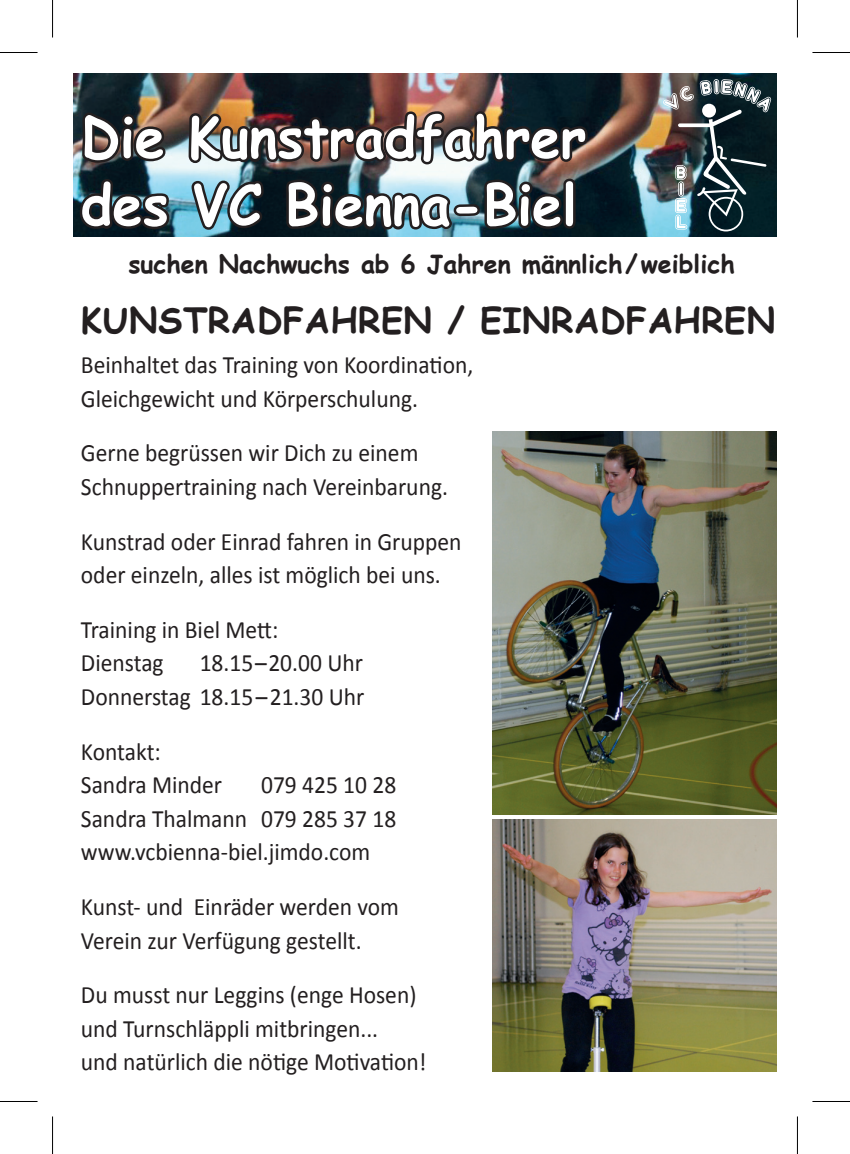
<style>
.page{position:relative;width:850px;height:1154px;background:#fff}
.page>*{position:absolute;margin:0;border:0;box-sizing:border-box;transform-origin:0 0}
.t1{font:700 56px "Comic Sans MS";color:#fff;scale:.96 1}
.t2{font:700 35px "Comic Sans MS";letter-spacing:.015em;color:#231f20}
.t3{font:25px/33.5px "Calibri";color:#231f20;scale:.94 1}
.t4{font:700 25px "Comic Sans MS";color:#231f20}
</style>
<div class="page">
<img style="left:74px;top:74px;width:701px;height:163px">
<img style="left:662px;top:79px;width:109px;height:152px">
<img style="left:78px;top:109px;width:90px;height:57px">
<img style="left:76px;top:175px;width:96px;height:58px">
<img style="left:185px;top:107px;width:405px;height:130px">
<img style="left:492px;top:819px;width:283px;height:252px">
<img style="left:492px;top:432px;width:283px;height:382px">
<hr style="left:0;top:52px;width:38px;height:1px;background:#000">
<hr style="left:812px;top:52px;width:37px;height:1px;background:#000">
<hr style="left:0;top:1101px;width:38px;height:1px;background:#000">
<hr style="left:812px;top:1101px;width:37px;height:1px;background:#000">
<hr style="left:52px;top:0;width:1px;height:38px;background:#000">
<hr style="left:52px;top:1116px;width:1px;height:38px;background:#000">
<hr style="left:796px;top:0;width:1px;height:38px;background:#000">
<hr style="left:796px;top:1116px;width:1px;height:38px;background:#000">
<p class="t1" style="left:81px;top:96px;width:527px">Die Kunstradfahrer</p>
<p class="t1" style="left:81px;top:163px;width:518px">des VC Bienna-Biel</p>
<p class="t4" style="left:128px;top:245px;width:607px">suchen Nachwuchs ab 6 Jahren männlich/weiblich</p>
<p class="t2" style="left:81px;top:294px;width:695px">KUNSTRADFAHREN / EINRADFAHREN</p>
<p class="t3" style="left:81px;top:348px;width:419px">Beinhaltet das Training von Koordination,<br>Gleichgewicht und Körperschulung.</p>
<p class="t3" style="left:81px;top:436px;width:392px">Gerne begrüssen wir Dich zu einem<br>Schnuppertraining nach Vereinbarung.</p>
<p class="t3" style="left:81px;top:525px;width:406px">Kunstrad oder Einrad fahren in Gruppen oder einzeln, alles ist möglich bei uns.</p>
<p class="t3" style="left:81px;top:613px;width:211px">Training in Biel Mett:<br>Dienstag</p>
<p class="t3" style="left:81px;top:646px;width:303px;text-align:right">18.15–20.00 Uhr<br>Donnerstag 18.15–21.30 Uhr</p>
<p class="t3" style="left:81px;top:735px;width:152px">Kontakt:<br>Sandra Minder</p>
<p class="t3" style="left:81px;top:768px;width:337px;text-align:justify;text-indent:180px">079 425 10 28<br>Sandra Thalmann 079 285 37 18 www.vcbienna-biel.jimdo.com</p>
<p class="t3" style="left:81px;top:890px;width:340px">Kunst- und Einräder werden vom<br>Verein zur Verfügung gestellt.</p>
<p class="t3" style="left:81px;top:978px;width:358px">Du musst nur Leggins (enge Hosen)</p>
<p class="t3" style="left:81px;top:1012px;width:317px">und Turnschläppli mitbringen...</p>
<p class="t3" style="left:81px;top:1045px;width:369px">und natürlich die nötige Motivation!</p>
</div>
